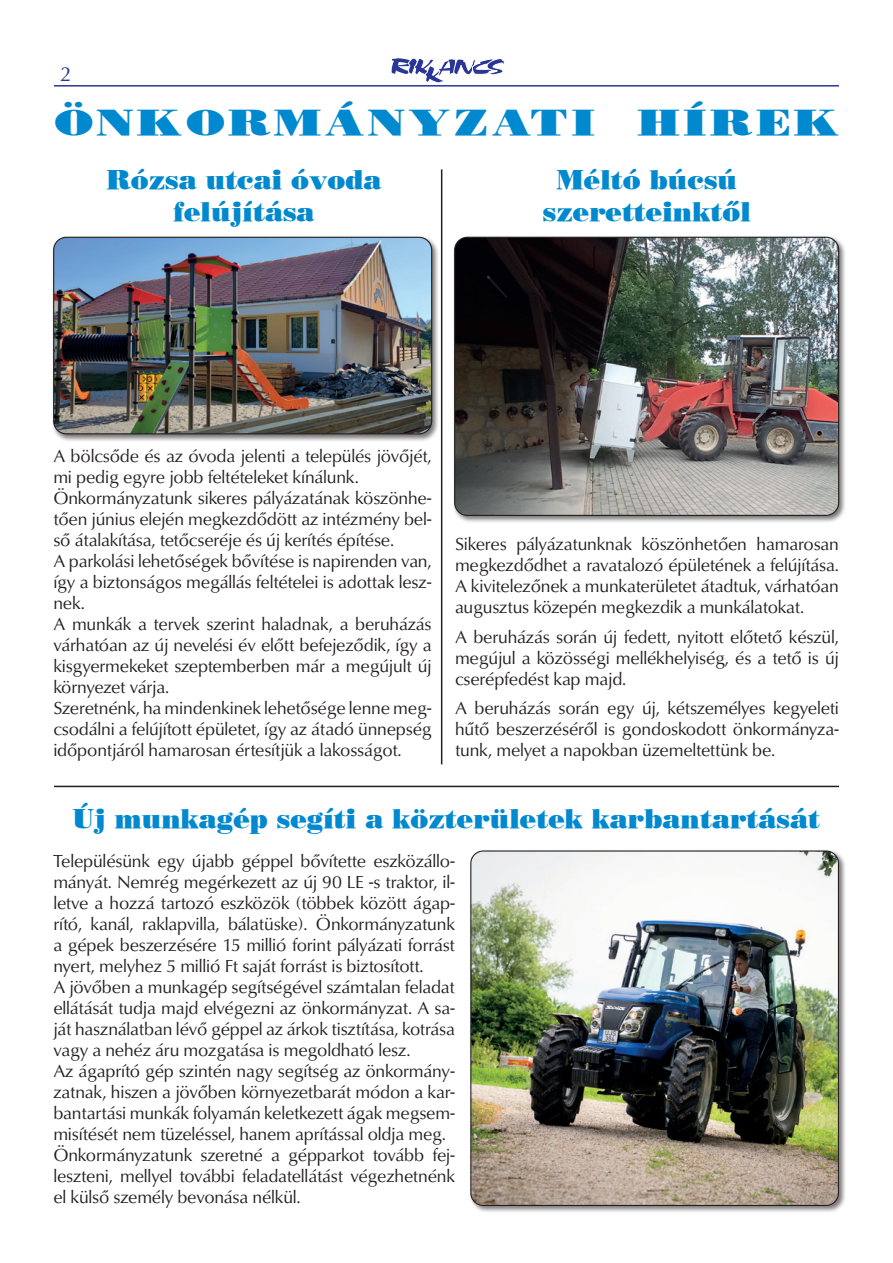
<style>
.page{position:relative;width:893px;height:1263px;background:#fff}
.page>*{position:absolute;margin:0;border:0;box-sizing:border-box;transform-origin:0 0}
.t1{font:36px "Bodnoff PFL Normal";letter-spacing:.08em;color:#0089cf;scale:1.31 1}
.t2{font:27px/32.4px "Bodnoff PFL Normal";color:#0089cf;text-align:center}
.t3{font:21px "URW Classico TEE";color:#293695}
.t4{font:18px/21px "URW Classico TEE";letter-spacing:-.01em;color:#231f20;text-align:justify}
</style>
<div class="page">
<hr style="left:54px;top:85px;width:785px;height:2px;background:#293695">
<svg style="left:392px;top:58px;width:113px;height:25px"></svg>
<div style="left:51px;top:235px;width:389px;height:207px;background:#231f20;opacity:.6"></div>
<img style="left:54px;top:237px;width:378px;height:197px">
<div style="left:53px;top:237px;width:379px;height:197px;border:1px solid #231f20;border-radius:13px"></div>
<div style="left:452px;top:235px;width:395px;height:288px;background:#231f20;opacity:.6"></div>
<img style="left:455px;top:237px;width:384px;height:278px">
<div style="left:454px;top:237px;width:385px;height:279px;border:1px solid #231f20;border-radius:13px"></div>
<div style="left:469px;top:849px;width:377px;height:364px;background:#231f20;opacity:.6"></div>
<img style="left:471px;top:851px;width:367px;height:354px">
<div style="left:470px;top:850px;width:369px;height:356px;border:1px solid #231f20;border-radius:12px"></div>
<hr style="left:54px;top:786px;width:785px;height:1px;background:#231f20">
<hr style="left:441px;top:169px;width:1px;height:595px;background:#231f20">
<p class="t3" style="left:60px;top:61px;width:13px">2</p>
<h1 class="t1" style="left:54px;top:100px;width:601px">ÖNKORMÁNYZATI HÍREK</h1>
<h2 class="t2" style="left:107px;top:163px;width:276px">Rózsa utcai óvoda felújítása</h2>
<h2 class="t2" style="left:543px;top:163px;width:210px">Méltó búcsú szeretteinktől</h2>
<p class="t4" style="left:53px;top:445px;width:380px;text-align:left">A bölcsőde és az óvoda jelenti a település jövőjét, mi pedig egyre jobb feltételeket kínálunk.<br>Önkormányzatunk sikeres pályázatának köszönhe&shy;tően június elején megkezdődött az intézmény bel&shy;ső átalakítása, tetőcseréje és új kerítés építése.<br>A parkolási lehetőségek bővítése is napirenden van, így a biztonságos megállás feltételei is adottak lesz&shy;nek.<br>A munkák a tervek szerint haladnak, a beruházás várhatóan az új nevelési év előtt befejeződik, így a kisgyermekeket szeptemberben már a megújult új környezet várja.<br>Szeretnénk, ha mindenkinek lehetősége lenne meg&shy;csodálni a felújított épületet, így az átadó ünnepség időpontjáról hamarosan értesítjük a lakosságot.</p>
<p class="t4" style="left:455px;top:534px;width:385px">Sikeres pályázatunknak köszönhetően hamarosan megkezdődhet a ravatalozó épületének a felújítása.<br>A kivitelezőnek a munkaterületet átadtuk, várhatóan augusztus közepén megkezdik a munkálatokat.</p>
<p class="t4" style="left:455px;top:626px;width:385px">A beruházás során új fedett, nyitott előtető készül, megújul a közösségi mellékhelyiség, és a tető is új cserépfedést kap majd.</p>
<p class="t4" style="left:455px;top:698px;width:385px">A beruházás során egy új, kétszemélyes kegyeleti hűtő beszerzéséről is gondoskodott önkormányza&shy;tunk, melyet a napokban üzemeltettünk be.</p>
<h2 class="t2" style="left:73px;top:802px;width:749px">Új munkagép segíti a közterületek karbantartását</h2>
<p class="t4" style="left:53px;top:851px;width:403px;text-align:left">Településünk egy újabb géppel bővítette eszközállo&shy;mányát. Nemrég megérkezett az új 90 LE -s traktor, il&shy;letve a hozzá tartozó eszközök (többek között ágap&shy;rító, kanál, raklapvilla, bálatüske). Önkormányzatunk a gépek beszerzésére 15 millió forint pályázati forrást nyert, melyhez 5 millió Ft saját forrást is biztosított.<br>A jövőben a munkagép segítségével számtalan feladat ellátását tudja majd elvégezni az önkormányzat. A sa&shy;ját használatban lévő géppel az árkok tisztítása, kotrása vagy a nehéz áru mozgatása is megoldható lesz.<br>Az ágaprító gép szintén nagy segítség az önkormány&shy;zatnak, hiszen a jövőben környezetbarát módon a kar&shy;bantartási munkák folyamán keletkezett ágak megsem&shy;misítését nem tüzeléssel, hanem aprítással oldja meg.<br>Önkormányzatunk szeretné a gépparkot tovább fej&shy;leszteni, mellyel további feladatellátást végezhetnénk el külső személy bevonása nélkül.</p>
</div>
